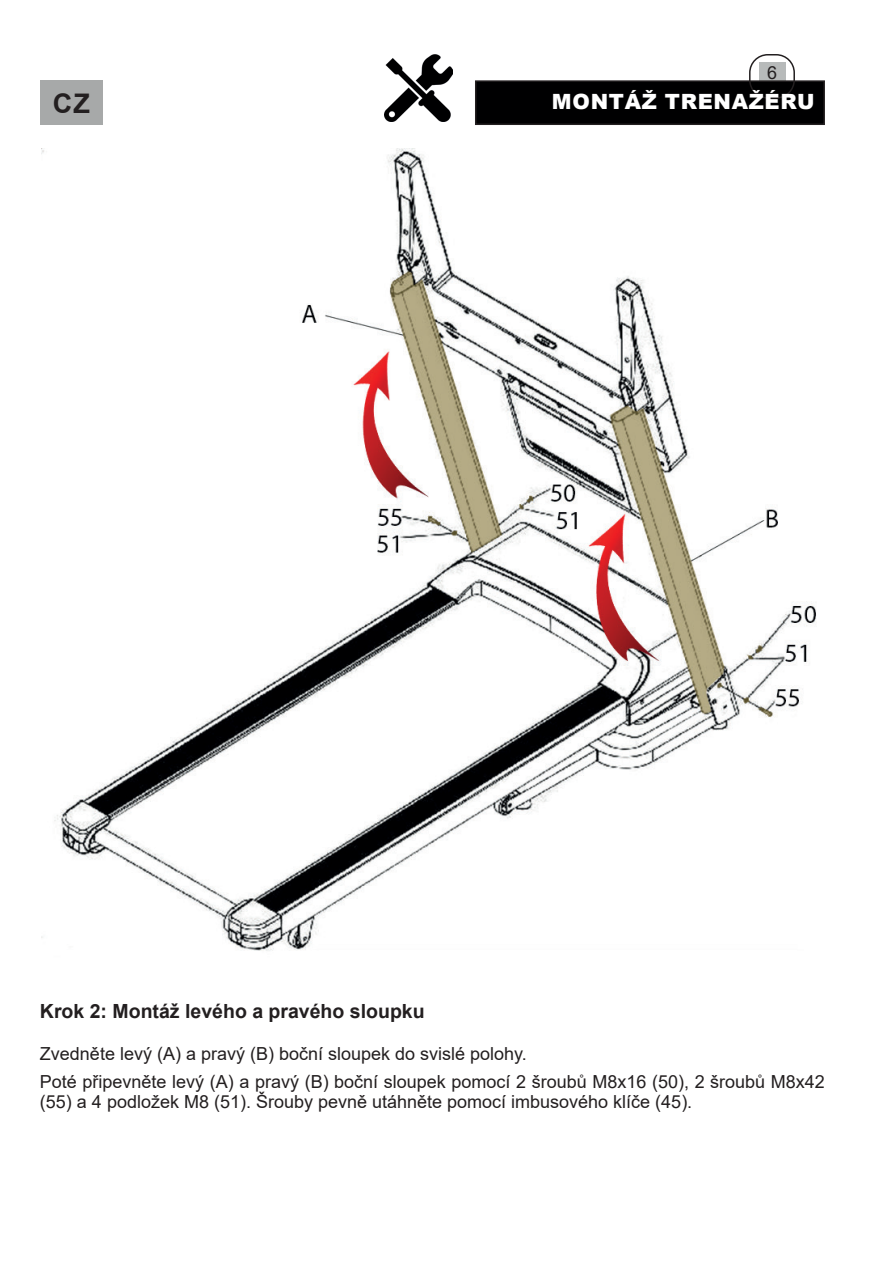
<style>
.page{position:relative;width:893px;height:1263px;background:#fff}
.page>*{position:absolute;margin:0;border:0;box-sizing:border-box;transform-origin:0 0}
.t1{font:700 27px "Arial";color:#231f20}
.t2{font:900 21px "Arial";letter-spacing:.035em;color:#fff}
.t3{font:700 19.5px "Arial";color:#231f20}
.t4{font:18px/28px "Arial";color:#231f20}
</style>
<div class="page">
<div style="left:759px;top:62px;width:27px;height:21px;background:#b7baba"></div>
<div style="left:476px;top:81px;width:348px;height:43px;background:#000001"></div>
<div style="left:475px;top:80px;width:350px;height:45px;border:2px solid #231f20"></div>
<div style="left:749px;top:54px;width:46px;height:45px;border:2px solid #231f20;border-radius:18px"></div>
<img style="left:384px;top:54px;width:68px;height:68px">
<div style="left:40px;top:80px;width:63px;height:45px;background:#a7a9a9"></div>
<img style="left:41px;top:149px;width:775px;height:802px">
<p class="t4" style="left:767px;top:58px;width:12px">6</p>
<h1 class="t1" style="left:53px;top:84px;width:38px">CZ</h1>
<p class="t2" style="left:552px;top:87px;width:264px">MONTÁŽ TRENAŽÉRU</p>
<p class="t3" style="left:40px;top:997px;width:386px">Krok 2: Montáž levého a pravého sloupku</p>
<p class="t4" style="left:40px;top:1039px;width:786px">Zvedněte levý (A) a pravý (B) boční sloupek do svislé polohy.<br>Poté připevněte levý (A) a pravý (B) boční sloupek pomocí 2 šroubů M8x16 (50), 2 šroubů M8x42</p>
<p class="t4" style="left:40px;top:1087px;width:654px">(55) a 4 podložek M8 (51). Šrouby pevně utáhněte pomocí imbusového klíče (45).</p>
</div>
